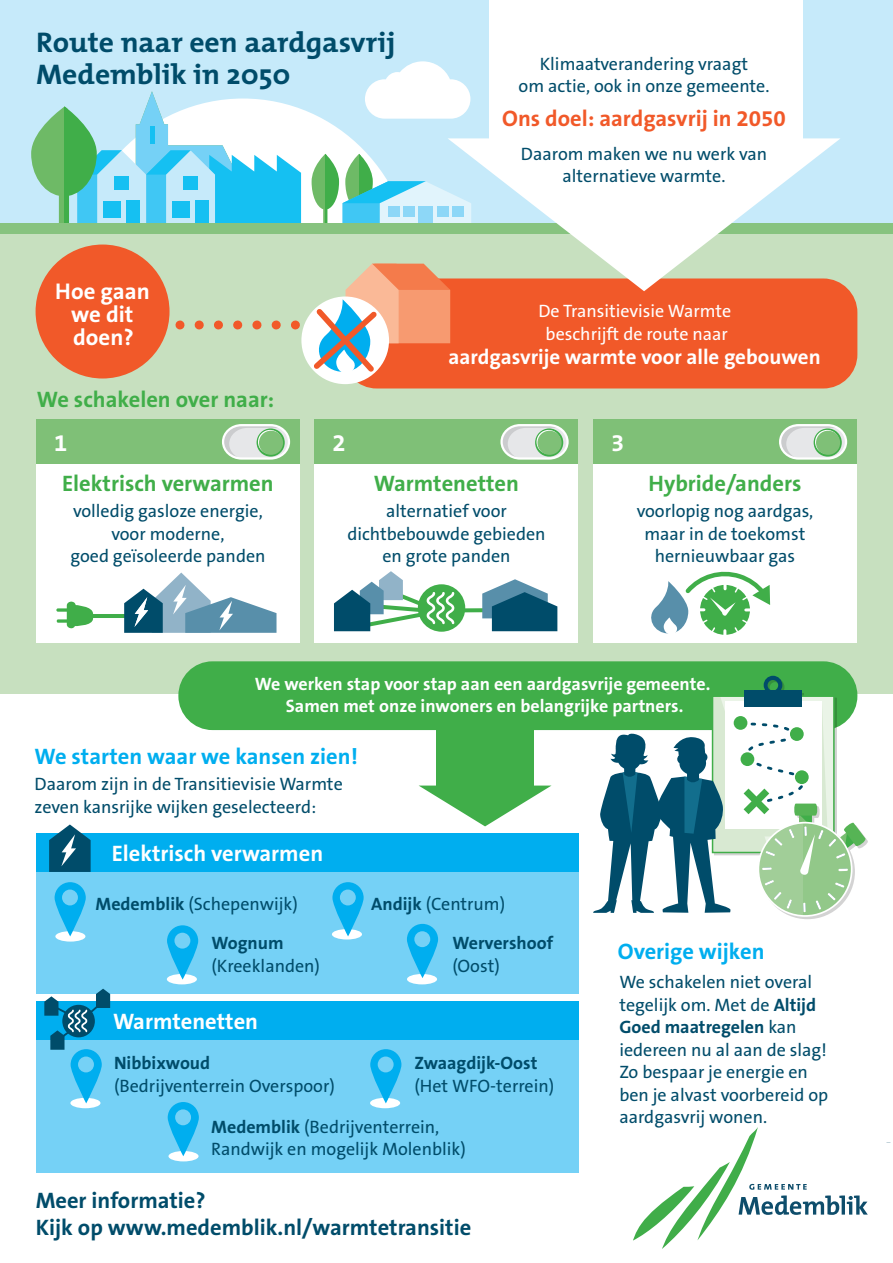
<style>
.page{position:relative;width:893px;height:1263px;background:#fff}
.page>*{position:absolute;margin:0;border:0;box-sizing:border-box;transform-origin:0 0}
.t1{font:700 28.5px/31.7px "T Mix";color:#004c6a;scale:1.04 1}
.t2{font:700 24px "The Sans B7";color:#fff}
.t3{font:700 22.8px/22.8px "The Sans B7";color:#fff;text-align:center}
.t4{font:700 22.5px "The Sans B7";color:#40ae49}
.t5{font:700 22.5px/27px "The Sans B7";color:#004c6a}
.t6{font:700 22.5px "The Sans B7";color:#00aeef}
.t7{font:700 22.5px "The Sans B7";color:#fff}
.t8{font:700 22.5px "The Sans B7";color:#f15929}
.t9{font:700 21px "The Sans B7";color:#fff}
.t10{font:18px/22.5px "The Sans B5 Plain";color:#004c6a;text-align:center}
.t11{font:700 18px/22.5px "The Sans B7";color:#fff;text-align:center}
.t12{font:700 18px "The Sans B7";color:#004c6a}
.t13{font:18px/22.5px "The Sans B5 Plain";color:#fff;text-align:center}
.s1{font-family:"The Sans B7";font-weight:700}
.s2{font-family:"The Sans B5 Plain";font-weight:400}
</style>
<div class="page">
<div style="left:0;top:0;width:893px;height:241px;background:#c6eafa"></div>
<div style="left:73px;top:99px;width:340px;height:350px;background:#fff;border-radius:50%"></div>
<svg style="left:77px;top:91px;width:224px;height:133px"></svg>
<div style="left:126px;top:201px;width:14px;height:23px;background:#15c0f2"></div>
<div style="left:103px;top:201px;width:18px;height:16px;background:#15c0f2"></div>
<div style="left:114px;top:176px;width:15px;height:14px;background:#15c0f2"></div>
<svg style="left:312px;top:154px;width:13px;height:55px"></svg>
<svg style="left:325px;top:154px;width:14px;height:55px"></svg>
<svg style="left:345px;top:154px;width:14px;height:27px"></svg>
<svg style="left:359px;top:154px;width:14px;height:27px"></svg>
<svg style="left:31px;top:107px;width:33px;height:89px;fill:#6eba66"></svg>
<svg style="left:64px;top:106px;width:33px;height:90px;fill:#40ae49"></svg>
<svg style="left:342px;top:181px;width:106px;height:43px;background:#88d9e6"></svg>
<div style="left:419px;top:206px;width:14px;height:18px;background:#8dd7f7"></div>
<div style="left:388px;top:206px;width:11px;height:11px;background:#8dd7f7"></div>
<div style="left:404px;top:206px;width:11px;height:11px;background:#8dd7f7"></div>
<div style="left:437px;top:206px;width:11px;height:11px;background:#8dd7f7"></div>
<div style="left:36px;top:836px;width:542px;height:158px;background:#75d1f6"></div>
<div style="left:36px;top:1002px;width:542px;height:170px;background:#75d1f6"></div>
<div style="left:0;top:224px;width:893px;height:145px;background:#87c37f"></div>
<div style="left:0;top:234px;width:893px;height:459px;background:#c7e0bf"></div>
<div style="left:436px;top:712px;width:98px;height:75px;background:#40ae49"></div>
<svg style="left:419px;top:785px;width:132px;height:41px"></svg>
<svg style="left:365px;top:61px;width:105px;height:58px"></svg>
<svg style="left:633px;top:1127px;width:235px;height:122px"></svg>
<div style="left:36px;top:833px;width:542px;height:39px;background:#00aeef"></div>
<div style="left:178px;top:661px;width:679px;height:69px;background:#40ae49;border-radius:34px"></div>
<svg style="left:194px;top:320px;width:82px;height:9px"></svg>
<div style="left:36px;top:245px;width:134px;height:133px;background:#f15929;border-radius:50%"></div>
<div style="left:343px;top:278px;width:514px;height:110px;background:#f15929;border-radius:34px"></div>
<div style="left:301px;top:296px;width:88px;height:88px;background:#fff;border-radius:50%"></div>
<svg style="left:309px;top:264px;width:141px;height:113px"></svg>
<div style="left:55px;top:931px;width:30px;height:10px;background:#fff;border-radius:50%"></div>
<svg style="left:55px;top:882px;width:31px;height:54px"></svg>
<div style="left:332px;top:929px;width:30px;height:10px;background:#fff;border-radius:50%"></div>
<svg style="left:332px;top:882px;width:32px;height:54px"></svg>
<div style="left:167px;top:974px;width:30px;height:10px;background:#fff;border-radius:50%"></div>
<svg style="left:167px;top:925px;width:31px;height:54px"></svg>
<div style="left:407px;top:974px;width:30px;height:10px;background:#fff;border-radius:50%"></div>
<svg style="left:407px;top:924px;width:31px;height:54px"></svg>
<div style="left:168px;top:1151px;width:31px;height:10px;background:#fff;border-radius:50%"></div>
<svg style="left:168px;top:1102px;width:31px;height:54px"></svg>
<div style="left:70px;top:1098px;width:30px;height:10px;background:#fff;border-radius:50%"></div>
<div style="left:370px;top:1098px;width:30px;height:10px;background:#fff;border-radius:50%"></div>
<svg style="left:370px;top:1049px;width:31px;height:54px"></svg>
<div style="left:36px;top:1001px;width:542px;height:39px;background:#00aeef"></div>
<div style="left:36px;top:420px;width:264px;height:222px;background:#fff"></div>
<div style="left:36px;top:420px;width:264px;height:44px;background:#7fc077"></div>
<svg style="left:222px;top:424px;width:69px;height:36px"></svg>
<svg style="left:257px;top:428px;width:28px;height:29px"></svg>
<svg style="left:258px;top:430px;width:24px;height:24px"></svg>
<div style="left:259px;top:431px;width:24px;height:24px;background:#7fc077;border-radius:50%"></div>
<div style="left:315px;top:420px;width:263px;height:222px;background:#fff"></div>
<div style="left:315px;top:420px;width:263px;height:44px;background:#7fc077"></div>
<svg style="left:500px;top:424px;width:69px;height:36px"></svg>
<svg style="left:535px;top:428px;width:28px;height:29px"></svg>
<svg style="left:536px;top:430px;width:25px;height:24px"></svg>
<div style="left:537px;top:431px;width:25px;height:24px;background:#7fc077;border-radius:50%"></div>
<div style="left:593px;top:420px;width:264px;height:222px;background:#fff"></div>
<div style="left:593px;top:420px;width:264px;height:44px;background:#7fc077"></div>
<svg style="left:779px;top:424px;width:69px;height:36px"></svg>
<svg style="left:814px;top:428px;width:28px;height:29px"></svg>
<svg style="left:815px;top:430px;width:24px;height:24px"></svg>
<div style="left:816px;top:431px;width:24px;height:24px;background:#7fc077;border-radius:50%"></div>
<svg style="left:465px;top:608px;width:17px;height:4px"></svg>
<svg style="left:482px;top:579px;width:75px;height:52px"></svg>
<div style="left:418px;top:584px;width:47px;height:48px;background:#40ae49;border-radius:50%"></div>
<svg style="left:334px;top:571px;width:122px;height:60px"></svg>
<svg style="left:651px;top:571px;width:119px;height:64px"></svg>
<svg style="left:56px;top:601px;width:37px;height:27px"></svg>
<hr style="left:89px;top:614px;width:37px;height:4px;background:#40ae49">
<svg style="left:49px;top:824px;width:42px;height:48px"></svg>
<svg style="left:124px;top:572px;width:152px;height:61px"></svg>
<svg style="left:44px;top:989px;width:66px;height:114px"></svg>
<svg style="left:593px;top:676px;width:276px;height:238px"></svg>
<div style="left:489px;top:0;width:313px;height:158px;background:#fff"></div>
<svg style="left:448px;top:138px;width:392px;height:153px"></svg>
<h1 class="t1" style="left:36px;top:26px;width:347px">Route naar een aardgasvrij<br>Medemblik in 2050</h1>
<p class="t3" style="left:55px;top:280px;width:96px">Hoe gaan we dit doen?</p>
<p class="t4" style="left:37px;top:387px;width:239px">We schakelen over naar:</p>
<h2 class="t2" style="left:54px;top:430px;width:15px">1</h2>
<h2 class="t2" style="left:333px;top:430px;width:15px">2</h2>
<p class="t10" style="left:519px;top:53px;width:253px">Klimaatverandering vraagt<br>om actie, ook in onze gemeente.</p>
<p class="t8" style="left:502px;top:106px;width:285px">Ons doel: aardgasvrij in 2050</p>
<p class="t10" style="left:521px;top:143px;width:248px">Daarom maken we nu werk van alternatieve warmte.</p>
<p class="t13" style="left:538px;top:301px;width:194px">De Transitievisie Warmte beschrijft de route naar</p>
<p class="t9" style="left:448px;top:346px;width:374px">aardgasvrije warmte voor alle gebouwen</p>
<h2 class="t2" style="left:611px;top:430px;width:15px">3</h2>
<p class="t4" style="left:62px;top:472px;width:213px">Elektrisch verwarmen</p>
<p class="t10" style="left:70px;top:500px;width:197px">volledig gasloze energie, voor moderne,<br>goed geïsoleerde panden</p>
<p class="t4" style="left:374px;top:472px;width:146px">Warmtenetten</p>
<p class="t10" style="left:347px;top:500px;width:200px">alternatief voor dichtbebouwde gebieden en grote panden</p>
<p class="t4" style="left:649px;top:472px;width:154px">Hybride/anders</p>
<p class="t10" style="left:637px;top:500px;width:178px">voorlopig nog aardgas, maar in de toekomst hernieuwbaar gas</p>
<p class="t11" style="left:255px;top:673px;width:457px">We werken stap voor stap aan een aardgasvrije gemeente.<br>Samen met onze inwoners en belangrijke partners.</p>
<p class="t6" style="left:35px;top:745px;width:325px">We starten waar we kansen zien!</p>
<p class="t10" style="left:35px;top:774px;width:310px;text-align:left">Daarom zijn in de Transitievisie Warmte zeven kansrijke wijken geselecteerd:</p>
<p class="t7" style="left:112px;top:841px;width:213px">Elektrisch verwarmen</p>
<p class="t10" style="left:95px;top:893px;width:204px"><span class="s1">Medemblik</span> (Schepenwijk)</p>
<p class="t10" style="left:371px;top:893px;width:135px"><span class="s1">Andijk</span> (Centrum)</p>
<p class="t12" style="left:211px;top:934px;width:74px">Wognum</p>
<p class="t10" style="left:211px;top:955px;width:110px">(Kreeklanden)</p>
<p class="t12" style="left:452px;top:934px;width:102px">Wervershoof</p>
<p class="t10" style="left:452px;top:955px;width:49px">(Oost)</p>
<p class="t7" style="left:113px;top:1009px;width:146px">Warmtenetten</p>
<p class="t12" style="left:114px;top:1053px;width:98px">Nibbixwoud</p>
<p class="t10" style="left:114px;top:1075px;width:222px">(Bedrijventerrein Overspoor)</p>
<p class="t12" style="left:414px;top:1053px;width:125px">Zwaagdijk-Oost</p>
<p class="t10" style="left:414px;top:1075px;width:141px">(Het WFO-terrein)</p>
<p class="t10" style="left:211px;top:1116px;width:256px;text-align:left"><span class="s1">Medemblik</span> (Bedrijventerrein,<br>Randwijk en mogelijk Molenblik)</p>
<p class="t5" style="left:36px;top:1188px;width:437px">Meer informatie?<br>Kijk op www.medemblik.nl/warmtetransitie</p>
<p class="t6" style="left:618px;top:940px;width:148px">Overige wijken</p>
<p class="t10" style="left:619px;top:971px;width:198px;text-align:left">We schakelen niet overal tegelijk om. Met de <span class="s1">Altijd</span></p>
<p class="t12" style="left:619px;top:1017px;width:179px">Goed maatregelen <span class="s2">kan</span></p>
<p class="t10" style="left:619px;top:1039px;width:210px;text-align:left">iedereen nu al aan de slag!<br>Zo bespaar je energie en ben je alvast voorbereid op aardgasvrij wonen.</p>
</div>
